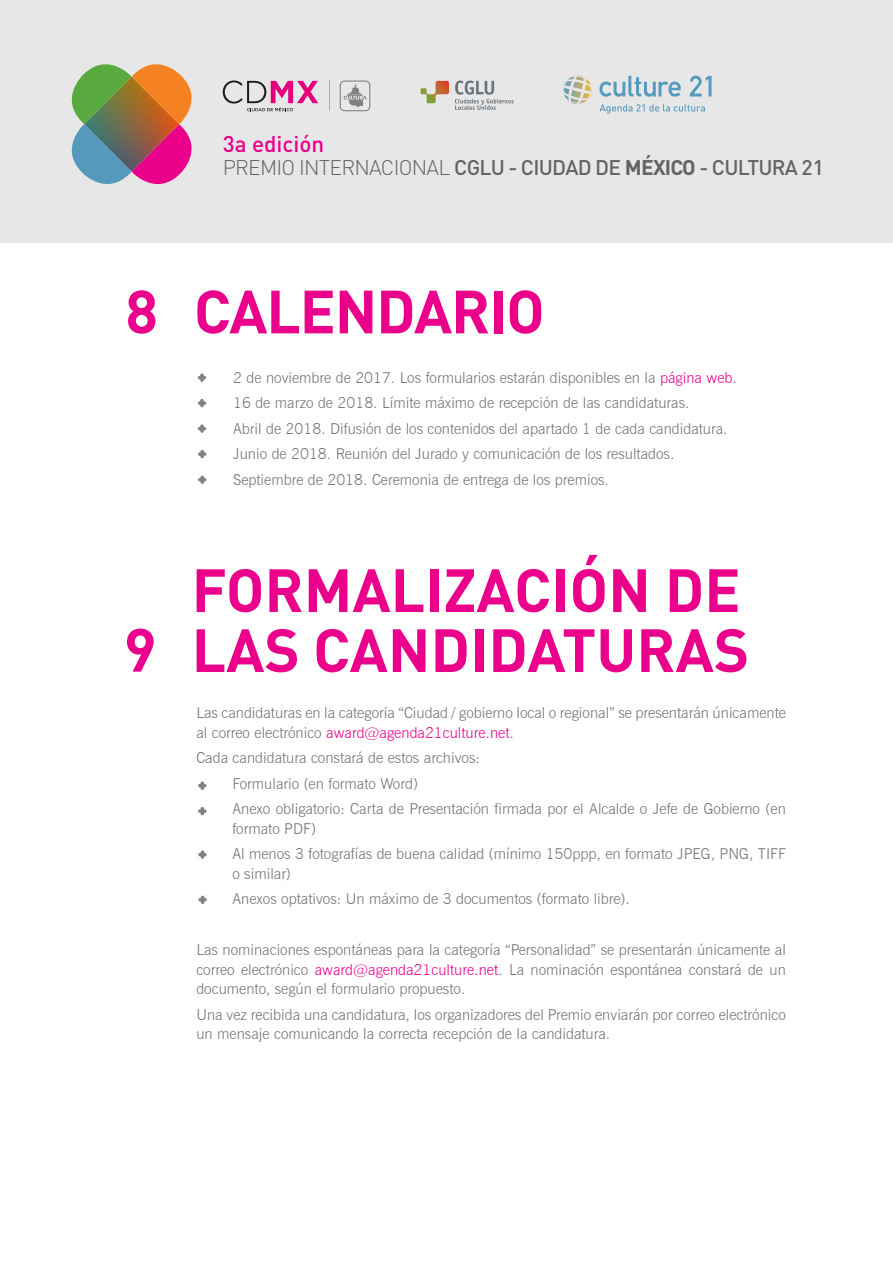
<style>
.page{position:relative;width:893px;height:1263px;background:#fff}
.page>*{position:absolute;margin:0;border:0;box-sizing:border-box;transform-origin:0 0}
.t1{font:700 60px/60px "DIN Pro";color:#eb008c}
.t2{font:700 60px "DIN Pro";letter-spacing:-.02em;color:#eb008c}
.t3{font:500 22.5px "DIN Pro";color:#eb008c}
.t4{font:500 21px "DIN Pro";letter-spacing:-.035em;color:#636466}
.t5{font:300 15px/25.5px "News Gothic BT";color:#777277}
.s1{font-weight:300}
.s2{font-weight:700}
.s3{color:#eb008c}
</style>
<div class="page">
<div style="left:0;top:0;width:893px;height:242px;background:#e7e7e7"></div>
<svg style="left:71px;top:64px;width:121px;height:120px"></svg>
<img style="left:84px;top:77px;width:95px;height:47px">
<img style="left:84px;top:124px;width:95px;height:48px">
<svg style="left:340px;top:81px;width:30px;height:30px"></svg>
<hr style="left:329px;top:81px;width:1px;height:30px;background:#a9acb3">
<svg style="left:223px;top:81px;width:95px;height:30px"></svg>
<svg style="left:600px;top:104px;width:105px;height:10px"></svg>
<svg style="left:599px;top:76px;width:112px;height:21px"></svg>
<svg style="left:563px;top:76px;width:28px;height:16px"></svg>
<svg style="left:421px;top:81px;width:28px;height:22px"></svg>
<svg style="left:455px;top:81px;width:59px;height:29px"></svg>
<svg style="left:197px;top:373px;width:10px;height:9px"></svg>
<svg style="left:198px;top:399px;width:9px;height:9px"></svg>
<svg style="left:197px;top:424px;width:10px;height:9px"></svg>
<svg style="left:198px;top:450px;width:9px;height:9px"></svg>
<svg style="left:198px;top:475px;width:9px;height:9px"></svg>
<svg style="left:198px;top:781px;width:9px;height:9px"></svg>
<svg style="left:198px;top:807px;width:9px;height:9px"></svg>
<svg style="left:198px;top:850px;width:9px;height:9px"></svg>
<svg style="left:198px;top:895px;width:9px;height:9px"></svg>
<h2 class="t3" style="left:223px;top:129px;width:103px">3a edición</h2>
<h3 class="t4" style="left:223px;top:153px;width:603px"><span class="s1">PREMIO INTERNACIONAL</span> CGLU - CIUDAD DE <span class="s2">MÉXICO</span> - CULTURA 21</h3>
<h1 class="t2" style="left:125px;top:271px;width:421px">8 CALENDARIO</h1>
<p class="t5" style="left:233px;top:364px;width:505px">2 de noviembre de 2017. Los formularios estarán disponibles en la <span class="s3">página web</span>.<br>16 de marzo de 2018. Límite máximo de recepción de las candidaturas.<br>Abril de 2018. Difusión de los contenidos del apartado 1 de cada candidatura.<br>Junio de 2018. Reunión del Jurado y comunicación de los resultados.<br>Septiembre de 2018. Ceremonia de entrega de los premios.</p>
<h1 class="t1" style="left:124px;top:617px;width:34px">9</h1>
<h1 class="t1" style="left:192px;top:558px;width:559px">FORMALIZACIÓN DE<br>LAS CANDIDATURAS</h1>
<p class="t5" style="left:196px;top:703px;width:591px;line-height:19.5px">Las candidaturas en la categoría “Ciudad / gobierno local o regional” se presentarán únicamente al correo electrónico <span class="s3">award@agenda21culture.net</span>.</p>
<p class="t5" style="left:232px;top:745px;width:555px;text-indent:-36px">Cada candidatura constará de estos archivos:<br>Formulario (en formato Word)<br>Anexo obligatorio: Carta de Presentación firmada por el Alcalde o Jefe de Gobierno (en</p>
<p class="t5" style="left:232px;top:816px;width:555px">formato PDF)<br>Al menos 3 fotografías de buena calidad (mínimo 150ppp, en formato JPEG, PNG, TIFF</p>
<p class="t5" style="left:232px;top:861px;width:399px">o similar)<br>Anexos optativos: Un máximo de 3 documentos (formato libre).</p>
<p class="t5" style="left:196px;top:940px;width:591px;line-height:19.5px;text-align:justify">Las nominaciones espontáneas para la categoría “Personalidad” se presentarán únicamente al correo electrónico <span class="s3">award@agenda21culture.net</span>. La nominación espontánea constará de un documento, según el formulario propuesto.</p>
<p class="t5" style="left:196px;top:1005px;width:591px;line-height:19.5px">Una vez recibida una candidatura, los organizadores del Premio enviarán por correo electrónico un mensaje comunicando la correcta recepción de la candidatura.</p>
</div>
